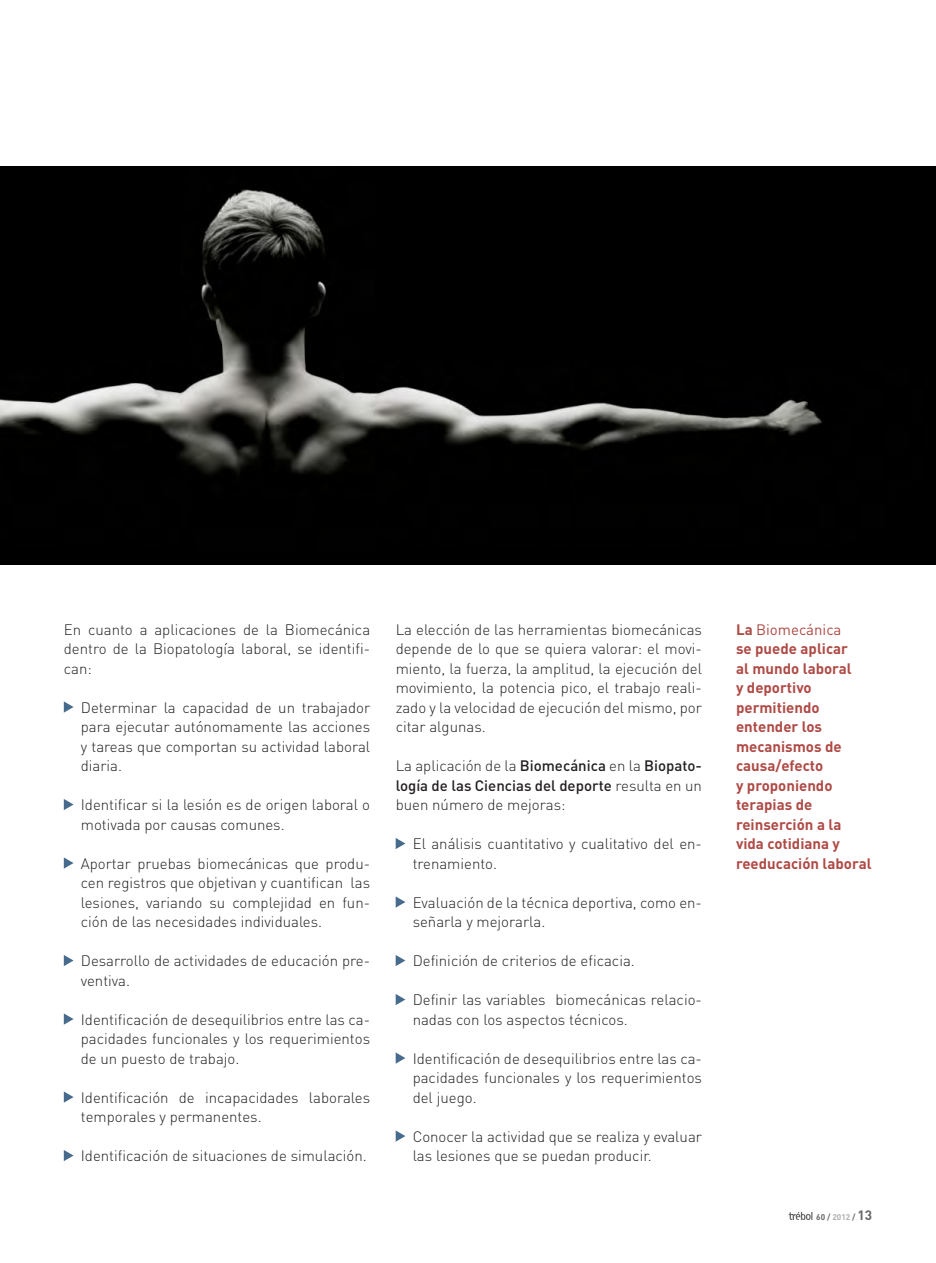
<style>
.page{position:relative;width:936px;height:1263px;background:#fff}
.page>*{position:absolute;margin:0;border:0;box-sizing:border-box;transform-origin:0 0}
.t1{font:300 15px/19.5px "DIN";color:#231f20;text-align:justify}
.t2{font:700 15px/19.5px "DIN";color:#af4a45}
.t3{font:700 8.25px "DIN";color:#67686b}
.s1{font-weight:500}
.s2{font-weight:400}
.s3{color:#aeb0b3}
.s4{font-size:13.5px}
</style>
<div class="page">
<svg style="left:788px;top:1212px;width:24px;height:8px"></svg>
<svg style="left:64px;top:701px;width:10px;height:12px"></svg>
<svg style="left:64px;top:799px;width:10px;height:11px"></svg>
<svg style="left:64px;top:857px;width:10px;height:12px"></svg>
<svg style="left:64px;top:955px;width:10px;height:11px"></svg>
<svg style="left:64px;top:1013px;width:10px;height:12px"></svg>
<svg style="left:64px;top:1091px;width:10px;height:12px"></svg>
<svg style="left:64px;top:1150px;width:10px;height:11px"></svg>
<svg style="left:395px;top:838px;width:10px;height:11px"></svg>
<svg style="left:395px;top:896px;width:10px;height:12px"></svg>
<svg style="left:395px;top:955px;width:10px;height:11px"></svg>
<svg style="left:395px;top:994px;width:10px;height:11px"></svg>
<svg style="left:395px;top:1052px;width:10px;height:12px"></svg>
<svg style="left:395px;top:1130px;width:10px;height:12px"></svg>
<img style="left:0;top:166px;width:935px;height:399px">
<p class="t1" style="left:64px;top:621px;width:308px">En cuanto a aplicaciones de la Biomecánica dentro de la Biopatología laboral, se identifi&shy;can:</p>
<p class="t1" style="left:81px;top:699px;width:291px">Determinar la capacidad de un trabajador para ejecutar autónomamente las acciones y tareas que comportan su actividad laboral diaria.</p>
<p class="t1" style="left:81px;top:797px;width:291px">Identificar si la lesión es de origen laboral o motivada por causas comunes.</p>
<p class="t1" style="left:81px;top:855px;width:291px">Aportar pruebas biomecánicas que produ&shy;cen registros que objetivan y cuantifican las lesiones, variando su complejidad en fun&shy;ción de las necesidades individuales.</p>
<p class="t1" style="left:81px;top:953px;width:291px">Desarrollo de actividades de educación pre&shy;ventiva.</p>
<p class="t1" style="left:81px;top:1011px;width:291px">Identificación de desequilibrios entre las ca&shy;pacidades funcionales y los requerimientos de un puesto de trabajo.</p>
<p class="t1" style="left:81px;top:1089px;width:291px">Identificación de incapacidades laborales temporales y permanentes.</p>
<p class="t1" style="left:81px;top:1148px;width:287px">Identificación de situaciones de simulación.</p>
<p class="t1" style="left:395px;top:621px;width:308px">La elección de las herramientas biomecánicas depende de lo que se quiera valorar: el movi&shy;miento, la fuerza, la amplitud, la ejecución del movimiento, la potencia pico, el trabajo reali&shy;zado y la velocidad de ejecución del mismo, por citar algunas.</p>
<p class="t1" style="left:395px;top:758px;width:308px">La aplicación de la <span class="s1">Biomecánica</span> en la <span class="s1">Biopato&shy;logía de las Ciencias del deporte</span> resulta en un buen número de mejoras:</p>
<p class="t1" style="left:412px;top:836px;width:291px">El análisis cuantitativo y cualitativo del en&shy;trenamiento.</p>
<p class="t1" style="left:412px;top:894px;width:291px">Evaluación de la técnica deportiva, como en&shy;señarla y mejorarla.</p>
<p class="t1" style="left:412px;top:953px;width:224px">Definición de criterios de eficacia.</p>
<p class="t1" style="left:412px;top:992px;width:291px">Definir las variables biomecánicas relacio&shy;nadas con los aspectos técnicos.</p>
<p class="t1" style="left:412px;top:1050px;width:291px">Identificación de desequilibrios entre las ca&shy;pacidades funcionales y los requerimientos del juego.</p>
<p class="t1" style="left:412px;top:1128px;width:291px">Conocer la actividad que se realiza y evaluar las lesiones que se puedan producir.</p>
<p class="t2" style="left:736px;top:621px;width:137px">La <span class="s2">Biomecánica<br></span>se puede aplicar<br>al mundo laboral<br>y deportivo permitiendo entender los mecanismos de causa/efecto<br>y proponiendo terapias de reinserción a la vida cotidiana y reeducación laboral</p>
<p class="t3" style="left:816px;top:1214px;width:57px">60 / <span class="s3">2012</span> / <span class="s4">13</span></p>
</div>
